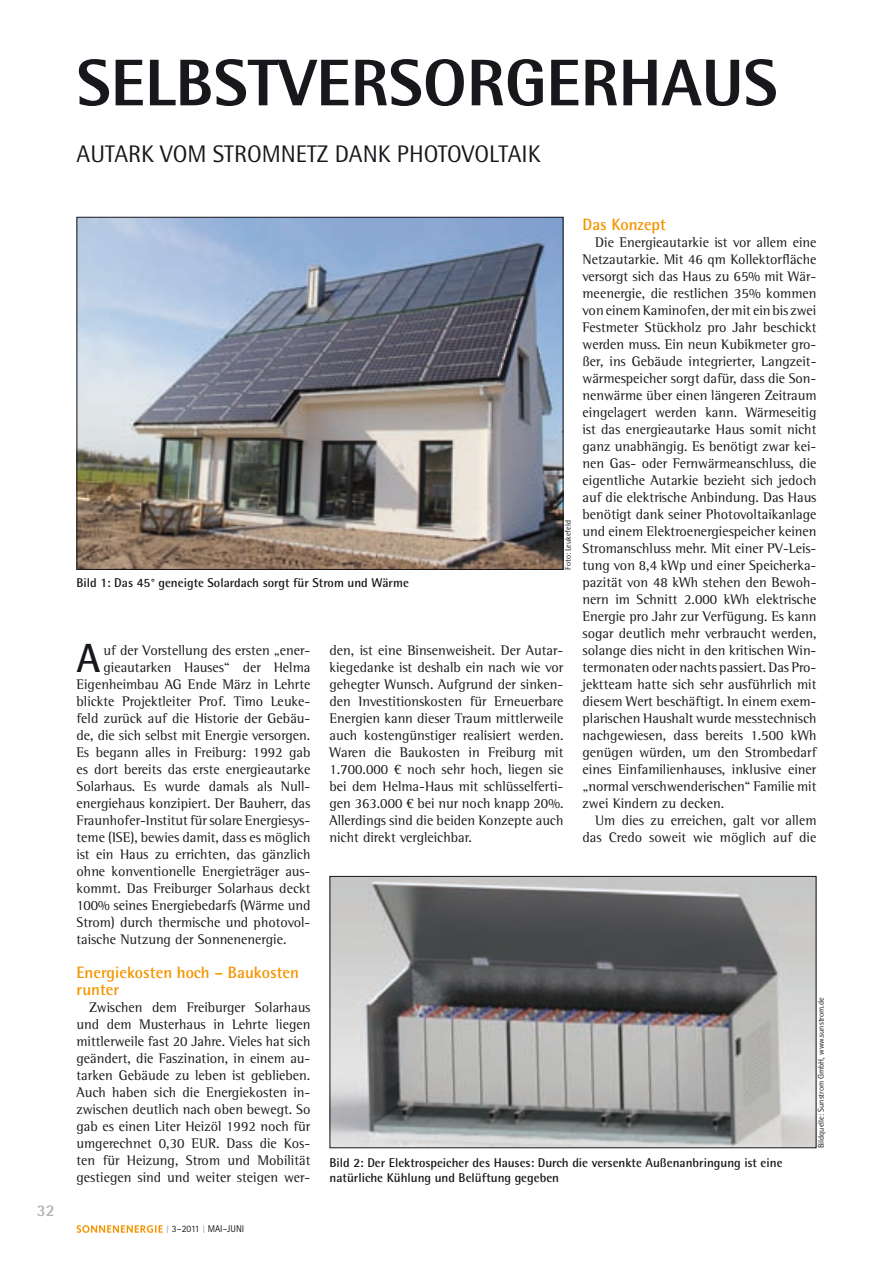
<style>
.page{position:relative;width:893px;height:1263px;background:#fff}
.page>*{position:absolute;margin:0;border:0;box-sizing:border-box;transform-origin:0 0}
.t1{font:800 66px "Rotis Semi Sans Std";color:#1a171c}
.t2{font:700 40.8px "Rotis Semi Sans Std";color:#1a171c}
.t3{font:24px "Rotis Semi Sans Std";color:#1a171c}
.t4{font:700 16.5px/17px "Rotis Semi Sans Std";color:#f39500}
.t5{font:700 16.5px "Rotis Semi Sans Std";color:#b1b3b4}
.t6{font:14.25px/17px "Rotis Semi Serif Std";color:#1a171c;text-align:justify}
.t7{font:700 12.75px/15px "Rotis Semi Sans Std";color:#1a171c}
.t8{font:9.75px "Rotis Sans Serif Std";color:#1a171c}
.t9{font:8.25px "Rotis Semi Sans Std";color:#1a171c}
.s1{font-size:10.8px;color:#b1b3b4}
</style>
<div class="page">
<svg style="left:77px;top:1225px;width:86px;height:8px"></svg>
<img style="left:79px;top:219px;width:482px;height:349px">
<img style="left:332px;top:878px;width:482px;height:268px">
<div style="left:330px;top:876px;width:486px;height:272px;border:1px solid #1a171c"></div>
<p class="t5" style="left:37px;top:1200px;width:19px">32</p>
<h1 class="t1" style="left:77px;top:41px;width:176px">SE LBSTVERSORGERHAUS</h1>
<h3 class="t3" style="left:77px;top:139px;width:14px">AUTARK</h3>
<h3 class="t3" style="left:160px;top:139px;width:262px">VOM STROMNETZ DANK PHOTOVOLTAIK</h3>
<p class="t4" style="left:583px;top:215px;width:85px">Das Konzept</p>
<p class="t6" style="left:583px;top:233px;width:235px;text-indent:13px">Die Energieautarkie ist vor allem eine Netzautarkie. Mit 46 qm Kollektorfläche versorgt sich das Haus zu 65% mit Wär&shy;meenergie, die restlichen 35% kommen von einem Kaminofen, der mit ein bis zwei Festmeter Stückholz pro Jahr beschickt werden muss. Ein neun Kubikmeter gro&shy;ßer, ins Gebäude integrierter, Langzeit&shy;wärmespeicher sorgt dafür, dass die Son&shy;nenwärme über einen längeren Zeitraum eingelagert werden kann. Wärmeseitig ist das energieautarke Haus somit nicht ganz unabhängig. Es benötigt zwar kei&shy;nen Gas- oder Fernwärmeanschluss, die eigentliche Autarkie bezieht sich jedoch auf die elektrische Anbindung. Das Haus benötigt dank seiner Photovoltaikanlage und einem Elektroenergiespeicher keinen Stromanschluss mehr. Mit einer PV-Leis&shy;tung von 8,4 kWp und einer Speicherka&shy;pazität von 48 kWh stehen den Bewoh&shy;nern im Schnitt 2.000 kWh elektrische Energie pro Jahr zur Verfügung. Es kann sogar deutlich mehr verbraucht werden, solange dies nicht in den kritischen Win&shy;termonaten oder nachts passiert. Das Pro&shy;jektteam hatte sich sehr ausführlich mit diesem Wert beschäftigt. In einem exem&shy;plarischen Haushalt wurde messtechnisch nachgewiesen, dass bereits 1.500 kWh genügen würden, um den Strombedarf eines Einfamilienhauses, inklusive einer „normal verschwenderischen“ Familie mit zwei Kindern zu decken.</p>
<p class="t6" style="left:583px;top:812px;width:235px;text-align:right">Um dies zu erreichen, galt vor allem das Credo soweit wie möglich auf die</p>
<p class="t9" style="left:563px;top:570px;width:51px;rotate:-90deg">Foto: Leukefeld</p>
<p class="t7" style="left:76px;top:575px;width:334px">Bild 1: Das 45° geneigte Solardach sorgt für Strom und Wärme</p>
<h2 class="t2" style="left:77px;top:633px;width:25px">A</h2>
<p class="t6" style="left:104px;top:642px;width:208px">uf der Vorstellung des ersten „ener-</p>
<p class="t6" style="left:330px;top:642px;width:235px">den, ist eine Binsenweisheit. Der Autar&shy;kiegedanke ist deshalb ein nach wie vor gehegter Wunsch. Aufgrund der sinken&shy;den Investitionskosten für Erneuerbare Energien kann dieser Traum mittlerweile auch kostengünstiger realisiert werden.<br>Waren die Baukosten in Freiburg mit 1.700.000 € noch sehr hoch, liegen sie bei dem Helma-Haus mit schlüsselferti&shy;gen 363.000 € bei nur noch knapp 20%.<br>Allerdings sind die beiden Konzepte auch nicht direkt vergleichbar.</p>
<p class="t6" style="left:104px;top:659px;width:208px">gieautarken Hauses“ der Helma</p>
<p class="t6" style="left:77px;top:676px;width:235px">Eigenheimbau AG Ende März in Lehrte</p>
<p class="t6" style="left:77px;top:693px;width:235px">blickte Projektleiter Prof. Timo Leuke-</p>
<p class="t6" style="left:77px;top:710px;width:235px">feld zurü ck auf die Historie der Gebäu-</p>
<p class="t6" style="left:77px;top:727px;width:235px">de, die sich selbst mit Energie versorgen.</p>
<p class="t6" style="left:77px;top:744px;width:235px">Es begann alles in Freiburg: 1992 gab</p>
<p class="t6" style="left:77px;top:761px;width:235px">es dort bereits das erste energieautarke</p>
<p class="t6" style="left:77px;top:778px;width:234px">Solarhaus. Es wurde damals als Null-</p>
<p class="t6" style="left:77px;top:795px;width:235px">energiehaus konzipiert. Der Bauherr, das</p>
<p class="t6" style="left:77px;top:812px;width:235px">Fraunhofer-Institut für solare Energiesys-</p>
<p class="t6" style="left:77px;top:829px;width:235px">teme (ISE), bewies damit, dass es möglich</p>
<p class="t6" style="left:77px;top:846px;width:235px">ist ein Haus zu errichten, das gänzlich</p>
<p class="t6" style="left:77px;top:863px;width:235px">ohne konventionelle Energieträger aus-</p>
<p class="t6" style="left:77px;top:880px;width:235px">kommt. Das Freiburger Solarhaus deckt</p>
<p class="t6" style="left:77px;top:897px;width:235px">100% seines Energiebedarfs (Wärme und</p>
<p class="t6" style="left:77px;top:914px;width:235px">Strom) durch thermische und photovol-</p>
<p class="t6" style="left:77px;top:931px;width:211px">taische Nutzung der Sonnenenergie.</p>
<p class="t4" style="left:77px;top:964px;width:224px">Energiekosten hoch – Baukosten runter</p>
<p class="t6" style="left:77px;top:999px;width:235px;text-indent:13px">Zwischen dem Freiburger Solarhaus und dem Musterhaus in Lehrte liegen mittlerweile fast 20 Jahre. Vieles hat sich geändert, die Faszination, in einem au&shy;tarken Gebäude zu leben ist geblieben.<br>Auch haben sich die Energiekosten in&shy;zwischen deutlich nach oben bewegt. So gab es einen Liter Heizöl 1992 noch für umgerechnet 0,30 EUR. Dass die Kos&shy;ten für Heizung, Strom und Mobilität gestiegen sind und weiter steigen wer-</p>
<p class="t9" style="left:816px;top:1148px;width:152px;rotate:-90deg">Bildquelle: Sunstrom GmbH, www.sunstrom.de</p>
<p class="t7" style="left:330px;top:1155px;width:455px">Bild 2: Der Elektrospeicher des Hauses: Durch die versenkte Außenanbringung ist eine natürliche Kühlung und Belüftung gegeben</p>
<p class="t8" style="left:166px;top:1223px;width:78px"><span class="s1">I</span> 3–2011 <span class="s1">I</span> MAI–JUNI</p>
</div>
